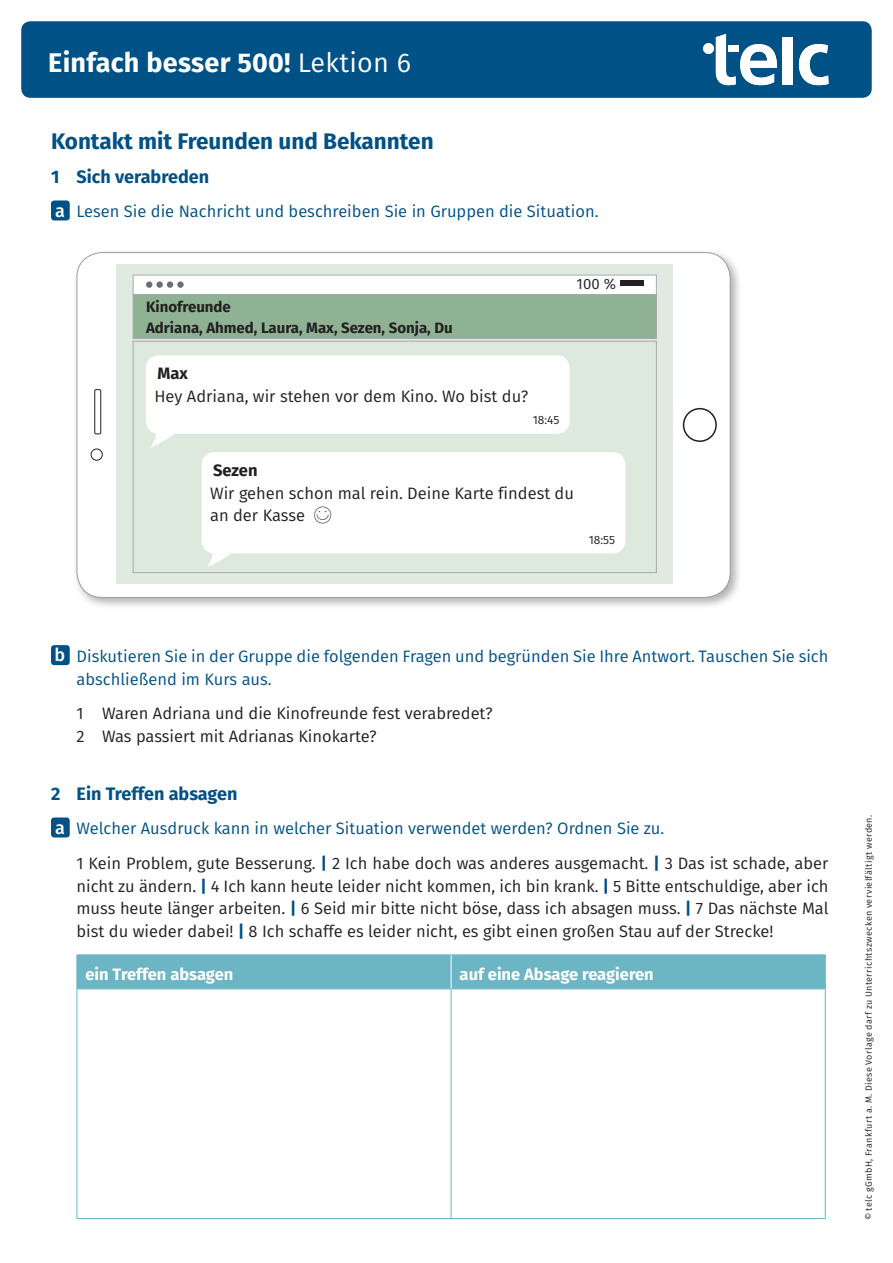
<style>
.page{position:relative;width:893px;height:1263px;background:#fff}
.page>*{position:absolute;margin:0;border:0;box-sizing:border-box;transform-origin:0 0}
.t1{font:700 27px "Fira Sans";letter-spacing:.01em;color:#fff}
.t2{font:700 22.5px "Fira Sans";color:#005185}
.t3{font:700 18px "Fira Sans";color:#005185}
.t4{font:16.5px/22.5px "Fira Sans";color:#231f20}
.t5{font:16.5px/22.5px "Fira Sans";color:#005185}
.t6{font:700 16.5px "Fira Sans";color:#fff}
.t7{font:700 16.5px "Fira Sans";color:#231f20}
.t8{font:700 15px/21px "Fira Sans";color:#231f20}
.t9{font:15px "Fira Sans";color:#231f20}
.t10{font:12px "Fira Sans";letter-spacing:-.005em;color:#231f20}
.t11{font:9px "Fira Sans";letter-spacing:.035em;color:#231f20}
.s1{font-weight:400}
.s2{font-weight:500;font-size:18px;color:#fff}
.s3{font-family:"Smiley";font-size:18px}
.s4{color:#005185}
.s5{font-weight:700;color:#005185}
</style>
<div class="page">
<div style="left:22px;top:22px;width:849px;height:75px;background:#005185;border-radius:9px"></div>
<div style="left:21px;top:21px;width:851px;height:77px;border:2px solid #005185;border-radius:9px"></div>
<svg style="left:716px;top:34px;width:61px;height:51px"></svg>
<div style="left:783px;top:37px;width:10px;height:47px;background:#fff"></div>
<svg style="left:799px;top:44px;width:29px;height:41px"></svg>
<div style="left:703px;top:43px;width:11px;height:11px;background:#fff;border-radius:50%"></div>
<div style="left:728px;top:45px;width:11px;height:7px;background:#fff"></div>
<div style="left:51px;top:200px;width:19px;height:20px;background:#005185;border-radius:3px"></div>
<div style="left:51px;top:645px;width:19px;height:20px;background:#005185;border-radius:3px"></div>
<div style="left:51px;top:817px;width:19px;height:20px;background:#005185;border-radius:3px"></div>
<div style="left:78px;top:955px;width:747px;height:33px;background:#6cb5c5"></div>
<svg style="left:78px;top:989px;width:747px;height:229px"></svg>
<hr style="left:77px;top:988px;width:374px;height:1px;background:#6cb5c5">
<hr style="left:77px;top:1218px;width:374px;height:1px;background:#6cb5c5">
<hr style="left:77px;top:989px;width:1px;height:229px;background:#6cb5c5">
<hr style="left:451px;top:988px;width:375px;height:1px;background:#6cb5c5">
<hr style="left:451px;top:1218px;width:375px;height:1px;background:#6cb5c5">
<hr style="left:451px;top:989px;width:1px;height:229px;background:#6cb5c5">
<hr style="left:825px;top:989px;width:1px;height:229px;background:#6cb5c5">
<hr style="left:77px;top:954px;width:374px;height:1px;background:#6cb5c5">
<hr style="left:77px;top:955px;width:1px;height:33px;background:#6cb5c5">
<hr style="left:451px;top:954px;width:375px;height:1px;background:#6cb5c5">
<hr style="left:825px;top:955px;width:1px;height:33px;background:#6cb5c5">
<hr style="left:451px;top:955px;width:1px;height:33px;background:#fff">
<div style="left:73px;top:248px;width:670px;height:362px;background:#231f20;opacity:.35"></div>
<img style="left:77px;top:253px;width:653px;height:344px">
<div style="left:116px;top:265px;width:557px;height:319px;background:#e1eae1"></div>
<div style="left:133px;top:275px;width:523px;height:20px;background:#fff"></div>
<div style="left:146px;top:281px;width:6px;height:7px;background:#6c6d70;border-radius:50%"></div>
<div style="left:156px;top:281px;width:7px;height:7px;background:#6c6d70;border-radius:50%"></div>
<div style="left:167px;top:281px;width:6px;height:7px;background:#6c6d70;border-radius:50%"></div>
<div style="left:177px;top:281px;width:7px;height:7px;background:#6c6d70;border-radius:50%"></div>
<div style="left:620px;top:280px;width:23px;height:6px;background:#231f20"></div>
<div style="left:133px;top:275px;width:524px;height:20px;border:1px solid #a8a9ad"></div>
<div style="left:133px;top:295px;width:523px;height:43px;background:#8fb294"></div>
<div style="left:133px;top:294px;width:524px;height:45px;border:1px solid #a8a9ad"></div>
<div style="left:133px;top:341px;width:524px;height:232px;background:#dee9de;border:1px solid #a8a9ad"></div>
<div style="left:683px;top:408px;width:34px;height:34px;border:2px solid #231f20;border-radius:50%"></div>
<div style="left:91px;top:449px;width:12px;height:12px;border:1px solid #231f20;border-radius:50%"></div>
<div style="left:94px;top:389px;width:7px;height:45px;border:1px solid #231f20;border-radius:2px"></div>
<div style="left:146px;top:355px;width:424px;height:79px;background:#fff;border-radius:13px"></div>
<svg style="left:151px;top:432px;width:23px;height:16px"></svg>
<div style="left:202px;top:452px;width:423px;height:101px;background:#fff;border-radius:13px"></div>
<svg style="left:207px;top:551px;width:25px;height:16px"></svg>
<h1 class="t1" style="left:48px;top:40px;width:364px">Einfach besser 500! <span class="s1">Lektion 6</span></h1>
<h2 class="t2" style="left:51px;top:122px;width:384px">Kontakt mit Freunden und Bekannten</h2>
<p class="t3" style="left:51px;top:162px;width:160px">1 Sich verabreden</p>
<p class="t5" style="left:55px;top:200px;width:545px"><span class="s2">a</span> Lesen Sie die Nachricht und beschreiben Sie in Gruppen die Situation.</p>
<p class="t8" style="left:146px;top:295px;width:308px">Kinofreunde<br>Adriana, Ahmed, Laura, Max, Sezen, Sonja, Du</p>
<p class="t7" style="left:157px;top:360px;width:32px">Max</p>
<p class="t4" style="left:154px;top:384px;width:376px">Hey Adriana, wir stehen vor dem Kino. Wo bist du?</p>
<p class="t10" style="left:533px;top:411px;width:28px">18:45</p>
<p class="t9" style="left:577px;top:273px;width:41px">100 %</p>
<p class="t7" style="left:213px;top:456px;width:46px">Sezen</p>
<p class="t4" style="left:210px;top:481px;width:365px">Wir gehen schon mal rein. Deine Karte findest du an der Kasse <span class="s3">A</span></p>
<p class="t10" style="left:589px;top:530px;width:28px">18:55</p>
<p class="t5" style="left:77px;top:645px;width:753px;text-indent:-22px"><span class="s2">b</span> Diskutieren Sie in der Gruppe die folgenden Fragen und begründen Sie Ihre Antwort. Tauschen Sie sich abschließend im Kurs aus.</p>
<p class="t4" style="left:77px;top:702px;width:417px">1 Waren Adriana und die Kinofreunde fest verabredet?<br>2 Was passiert mit Adrianas Kinokarte?</p>
<p class="t3" style="left:51px;top:778px;width:188px">2 Ein Treffen absagen</p>
<p class="t4" style="left:77px;top:811px;width:753px;line-height:34.5px;text-indent:-21px"><span class="s2">a</span> <span class="s4">Welcher Ausdruck kann in welcher Situation verwendet werden? Ordnen Sie zu.<br></span>1 Kein Problem, gute Besserung. <span class="s5">|</span> 2 Ich habe doch was anderes ausgemacht. <span class="s5">|</span> 3 Das ist schade, aber</p>
<p class="t4" style="left:77px;top:874px;width:753px;text-align:justify">nicht zu ändern. <span class="s5">|</span> 4 Ich kann heute leider nicht kommen, ich bin krank. <span class="s5">|</span> 5 Bitte entschuldige, aber ich muss heute länger arbeiten. <span class="s5">|</span> 6 Seid mir bitte nicht böse, dass ich absagen muss. <span class="s5">|</span> 7 Das nächste Mal bist du wieder dabei! <span class="s5">|</span> 8 Ich schaffe es leider nicht, es gibt einen großen Stau auf der Strecke!</p>
<p class="t6" style="left:85px;top:960px;width:149px">ein Treffen absagen</p>
<p class="t6" style="left:460px;top:960px;width:196px">auf eine Absage reagieren</p>
<p class="t11" style="left:862px;top:1220px;width:407px;rotate:-90deg">© telc gGmbH, Frankfurt a. M. Diese Vorlage darf zu Unterrichtszwecken vervielfältigt werden.</p>
</div>
